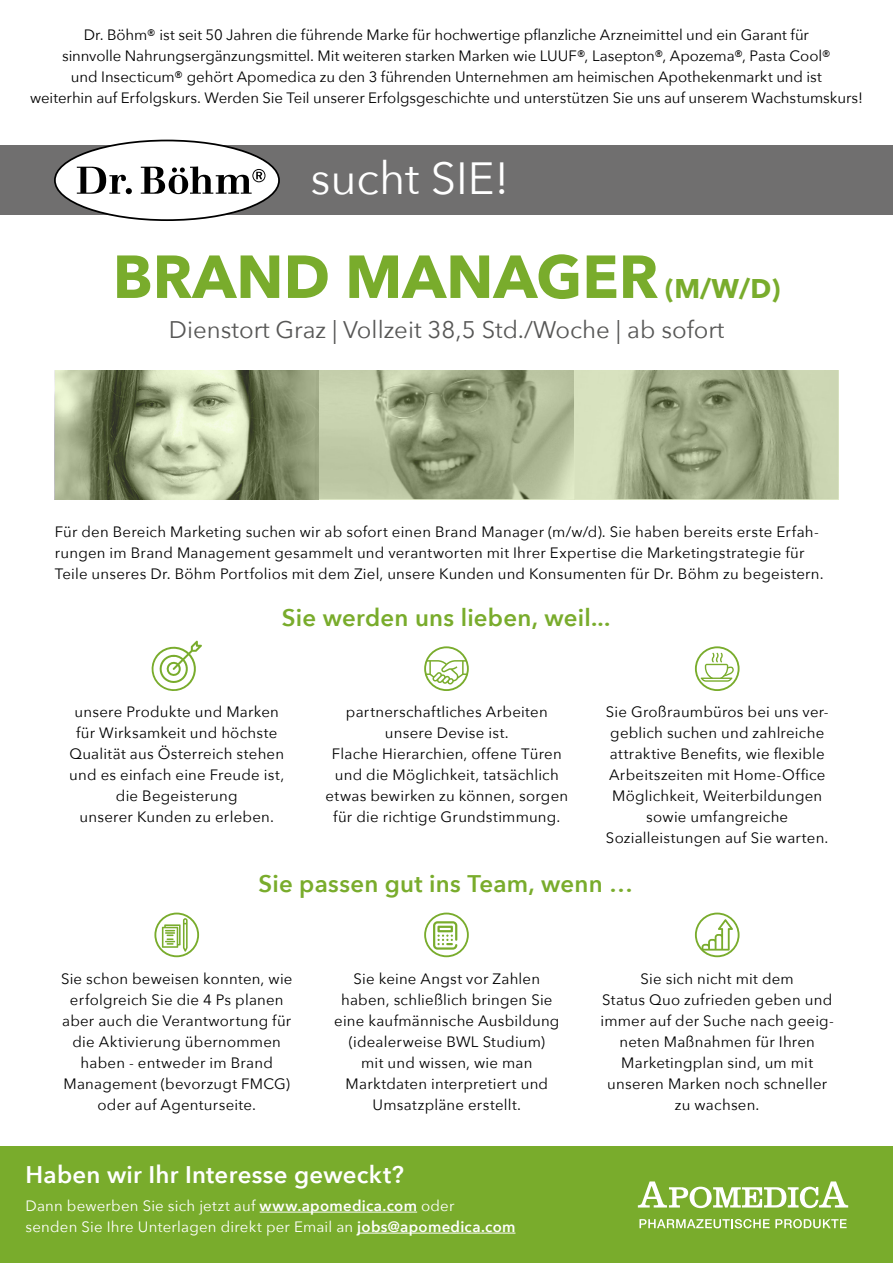
<style>
.page{position:relative;width:893px;height:1263px;background:#fff}
.page>*{position:absolute;margin:0;border:0;box-sizing:border-box;transform-origin:0 0}
.t1{font:700 60px "Avenir Next";color:#79ac2c}
.t2{font:45px "Avenir Next";color:#fff}
.t3{font:700 27px "Avenir Next";color:#79ac2c}
.t4{font:600 24px "Avenir Next";letter-spacing:.01em;color:#79ac2c}
.t5{font:24px "Avenir Next";color:#575756}
.t6{font:600 24px "Avenir Next";letter-spacing:.01em;color:#fff}
.t7{font:15px/21px "Avenir Next";letter-spacing:.015em;color:#000;text-align:center}
.t8{font:15px/21px "Avenir Next";letter-spacing:-.005em;color:#000;text-align:center}
.t9{font:15px/21px "Avenir Next";letter-spacing:.015em;color:#fff}
.s1{font-weight:600}
</style>
<div class="page">
<div style="left:0;top:1147px;width:893px;height:116px;background:#79ac2c"></div>
<div style="left:0;top:145px;width:893px;height:70px;background:#706f6f"></div>
<hr style="left:260px;top:1212px;width:157px;height:1px;background:#fff">
<hr style="left:357px;top:1233px;width:158px;height:1px;background:#fff">
<svg style="left:54px;top:140px;width:226px;height:81px"></svg>
<svg style="left:638px;top:1181px;width:210px;height:27px"></svg>
<svg style="left:639px;top:1219px;width:208px;height:9px"></svg>
<svg style="left:426px;top:660px;width:41px;height:25px"></svg>
<div style="left:424px;top:646px;width:45px;height:45px;border:2px solid #79ac2c;border-radius:50%"></div>
<div style="left:695px;top:646px;width:44px;height:45px;border:2px solid #79ac2c;border-radius:50%"></div>
<svg style="left:701px;top:653px;width:33px;height:29px"></svg>
<div style="left:154px;top:912px;width:45px;height:45px;border:2px solid #79ac2c;border-radius:50%"></div>
<svg style="left:162px;top:918px;width:26px;height:34px"></svg>
<div style="left:424px;top:912px;width:45px;height:45px;border:2px solid #79ac2c;border-radius:50%"></div>
<svg style="left:433px;top:921px;width:24px;height:29px"></svg>
<div style="left:695px;top:912px;width:44px;height:45px;border:2px solid #79ac2c;border-radius:50%"></div>
<svg style="left:701px;top:919px;width:32px;height:31px"></svg>
<svg style="left:151px;top:641px;width:51px;height:50px"></svg>
<svg style="left:55px;top:370px;width:783px;height:129px;background:#a4ae8c"></svg>
<p class="t8" style="left:30px;top:24px;width:834px">Dr. Böhm® ist seit 50 Jahren die führende Marke für hochwertige pflanzliche Arzneimittel und ein Garant für<br>sinnvolle Nahrungsergänzungsmittel. Mit weiteren starken Marken wie LUUF®, Lasepton®, Apozema®, Pasta Cool®<br>und Insecticum® gehört Apomedica zu den 3 führenden Unternehmen am heimischen Apothekenmarkt und ist<br>weiterhin auf Erfolgskurs. Werden Sie Teil unserer Erfolgsgeschichte und unterstützen Sie uns auf unserem Wachstumskurs!</p>
<h2 class="t2" style="left:310px;top:140px;width:200px">sucht SIE!</h2>
<h1 class="t1" style="left:113px;top:225px;width:547px">BRAND MANAGER</h1>
<h3 class="t3" style="left:665px;top:265px;width:117px">(M/W/D)</h3>
<h3 class="t5" style="left:169px;top:309px;width:557px">Dienstort Graz | Vollzeit 38,5 Std./Woche | ab sofort</h3>
<p class="t7" style="left:55px;top:521px;width:770px;text-align:left">Für den Bereich Marketing suchen wir ab sofort einen Brand Manager (m/w/d). Sie haben bereits erste Erfah&shy;rungen im Brand Management gesammelt und verantworten mit Ihrer Expertise die Marketingstrategie für<br>Teile unseres Dr. Böhm Portfolios mit dem Ziel, unsere Kunden und Konsumenten für Dr. Böhm zu begeistern.</p>
<h3 class="t4" style="left:282px;top:597px;width:330px">Sie werden uns lieben, weil...</h3>
<p class="t7" style="left:69px;top:701px;width:217px">unsere Produkte und Marken für Wirksamkeit und höchste<br>Qualität aus Österreich stehen und es einfach eine Freude ist, die Begeisterung<br>unserer Kunden zu erleben.</p>
<p class="t7" style="left:326px;top:701px;width:244px">partnerschaftliches Arbeiten unsere Devise ist.<br>Flache Hierarchien, offene Türen und die Möglichkeit, tatsächlich etwas bewirken zu können, sorgen für die richtige Grundstimmung.</p>
<p class="t7" style="left:606px;top:701px;width:224px">Sie Großraumbüros bei uns ver&shy;geblich suchen und zahlreiche attraktive Benefits, wie flexible<br>Arbeitszeiten mit Home-Office<br>Möglichkeit, Weiterbildungen sowie umfangreiche<br>Sozialleistungen auf Sie warten.</p>
<h3 class="t4" style="left:259px;top:863px;width:376px">Sie passen gut ins Team, wenn …</h3>
<p class="t7" style="left:61px;top:967px;width:233px">Sie schon beweisen konnten, wie erfolgreich Sie die 4 Ps planen aber auch die Verantwortung für die Aktivierung übernommen haben - entweder im Brand<br>Management (bevorzugt FMCG) oder auf Agenturseite.</p>
<p class="t7" style="left:334px;top:967px;width:227px">Sie keine Angst vor Zahlen haben, schließlich bringen Sie eine kaufmännische Ausbildung (idealerweise BWL Studium)<br>mit und wissen, wie man<br>Marktdaten interpretiert und<br>Umsatzpläne erstellt.</p>
<h3 class="t6" style="left:26px;top:1154px;width:380px">Haben wir Ihr Interesse geweckt?</h3>
<p class="t9" style="left:26px;top:1194px;width:491px">Dann bewerben Sie sich jetzt auf <span class="s1">www.apomedica.com</span> oder<br>senden Sie Ihre Unterlagen direkt per Email an <span class="s1">jobs@apomedica.com</span></p>
<p class="t7" style="left:600px;top:967px;width:235px">Sie sich nicht mit dem<br>Status Quo zufrieden geben und immer auf der Suche nach geeig&shy;neten Maßnahmen für Ihren<br>Marketingplan sind, um mit unseren Marken noch schneller zu wachsen.</p>
</div>
